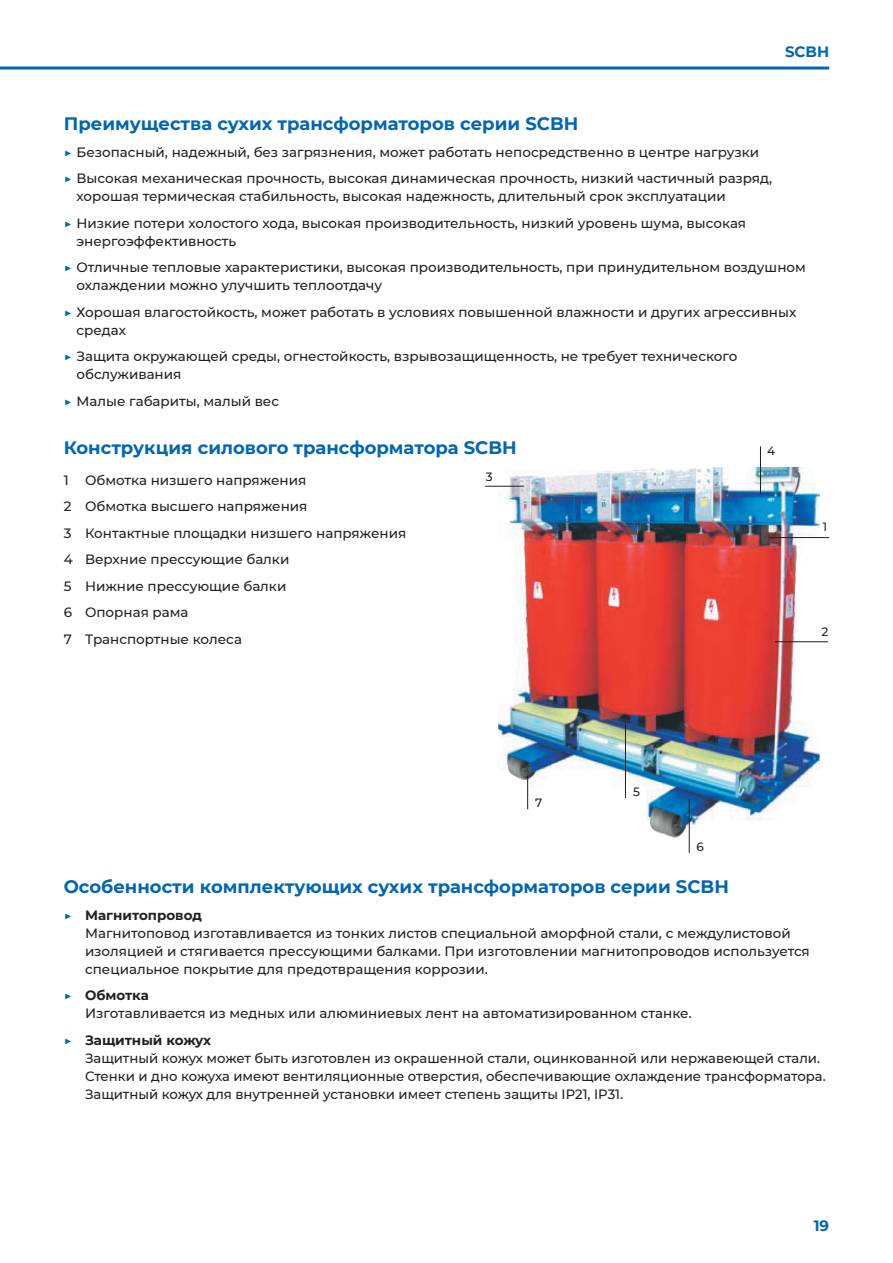
<style>
.page{position:relative;width:893px;height:1263px;background:#fff}
.page>*{position:absolute;margin:0;border:0;box-sizing:border-box;transform-origin:0 0}
.t1{font:700 18px "Montserrat";color:#0166b3}
.t2{font:700 15px "Montserrat";color:#0166b3}
.t3{font:500 13.5px/26.5px "Montserrat";color:#231f20}
.t4{font:500 12px "Montserrat";color:#231f20}
.s1{color:#0166b3}
.s2{font-weight:700}
</style>
<div class="page">
<hr style="left:0;top:67px;width:829px;height:3px;background:#0166b3">
<img style="left:498px;top:468px;width:322px;height:370px">
<hr style="left:760px;top:446px;width:1px;height:48px;background:#231f20">
<hr style="left:770px;top:537px;width:59px;height:1px;background:#231f20">
<hr style="left:689px;top:799px;width:1px;height:54px;background:#231f20">
<hr style="left:485px;top:486px;width:39px;height:1px;background:#231f20">
<hr style="left:775px;top:641px;width:53px;height:1px;background:#231f20">
<hr style="left:527px;top:775px;width:1px;height:34px;background:#231f20">
<hr style="left:625px;top:723px;width:1px;height:75px;background:#231f20">
<p class="t2" style="left:785px;top:41px;width:46px">SCBH</p>
<h1 class="t1" style="left:64px;top:111px;width:516px">Преимущества сухих трансформаторов серии SCBH</h1>
<p class="t3" style="left:64px;top:138px;width:710px"><span class="s1">▶</span> Безопасный, надежный, без загрязнения, может работать непосредственно в центре нагрузки<br><span class="s1">▶</span> Высокая механическая прочность, высокая динамическая прочность, низкий частичный разряд,</p>
<p class="t3" style="left:64px;top:182px;width:684px;text-align:center">хорошая термическая стабильность, высокая надежность, длительный срок эксплуатации<br><span class="s1">▶</span> Низкие потери холостого хода, высокая производительность, низкий уровень шума, высокая</p>
<p class="t3" style="left:64px;top:227px;width:744px;text-indent:13px">энергоэффективность<br><span class="s1">▶</span> Отличные тепловые характеристики, высокая производительность, при принудительном воздушном</p>
<p class="t3" style="left:64px;top:271px;width:734px;text-indent:13px">охлаждении можно улучшить теплоотдачу<br><span class="s1">▶</span> Хорошая влагостойкость, может работать в условиях повышенной влажности и других агрессивных</p>
<p class="t3" style="left:64px;top:316px;width:675px;text-indent:13px">средах<br><span class="s1">▶</span> Защита окружающей среды, огнестойкость, взрывозащищенность, не требует технического</p>
<p class="t3" style="left:64px;top:360px;width:217px;text-indent:13px">обслуживания<br><span class="s1">▶</span> Малые габариты, малый вес</p>
<h1 class="t1" style="left:64px;top:435px;width:455px">Конструкция силового трансформатора SCBH</h1>
<p class="t3" style="left:64px;top:466px;width:344px">1 Обмотка низшего напряжения<br>2 Обмотка высшего напряжения<br>3 Контактные площадки низшего напряжения<br>4 Верхние прессующие балки<br>5 Нижние прессующие балки<br>6 Опорная рама<br>7 Транспортные колеса</p>
<p class="t4" style="left:767px;top:442px;width:10px">4</p>
<p class="t4" style="left:486px;top:468px;width:8px">3</p>
<p class="t4" style="left:823px;top:519px;width:6px">1</p>
<p class="t4" style="left:821px;top:623px;width:8px">2</p>
<p class="t4" style="left:535px;top:794px;width:9px">7</p>
<p class="t4" style="left:633px;top:783px;width:8px">5</p>
<p class="t4" style="left:696px;top:838px;width:9px">6</p>
<h1 class="t1" style="left:64px;top:874px;width:667px">Особенности комплектующих сухих трансформаторов серии SCBH</h1>
<p class="t3" style="left:85px;top:906px;width:726px;line-height:18px;text-indent:-21px"><span class="s1">▶</span> <span class="s2">Магнитопровод<br></span>Магнитоповод изготавливается из тонких листов специальной аморфной стали, с междулистовой изоляцией и стягивается прессующими балками. При изготовлении магнитопроводов используется специальное покрытие для предотвращения коррозии.</p>
<p class="t3" style="left:85px;top:986px;width:608px;line-height:18px;text-indent:-21px"><span class="s1">▶</span> <span class="s2">Обмотка<br></span>Изготавливается из медных или алюминиевых лент на автоматизированном станке.</p>
<p class="t3" style="left:85px;top:1030px;width:742px;line-height:18px;text-indent:-21px"><span class="s1">▶</span> <span class="s2">Защитный кожух<br></span>Защитный кожух может быть изготовлен из окрашенной стали, оцинкованной или нержавеющей стали.<br>Стенки и дно кожуха имеют вентиляционные отверстия, обеспечивающие охлаждение трансформатора.<br>Защитный кожух для внутренней установки имеет степень защиты IP21, IP31.</p>
<p class="t2" style="left:814px;top:1214px;width:17px">19</p>
</div>
